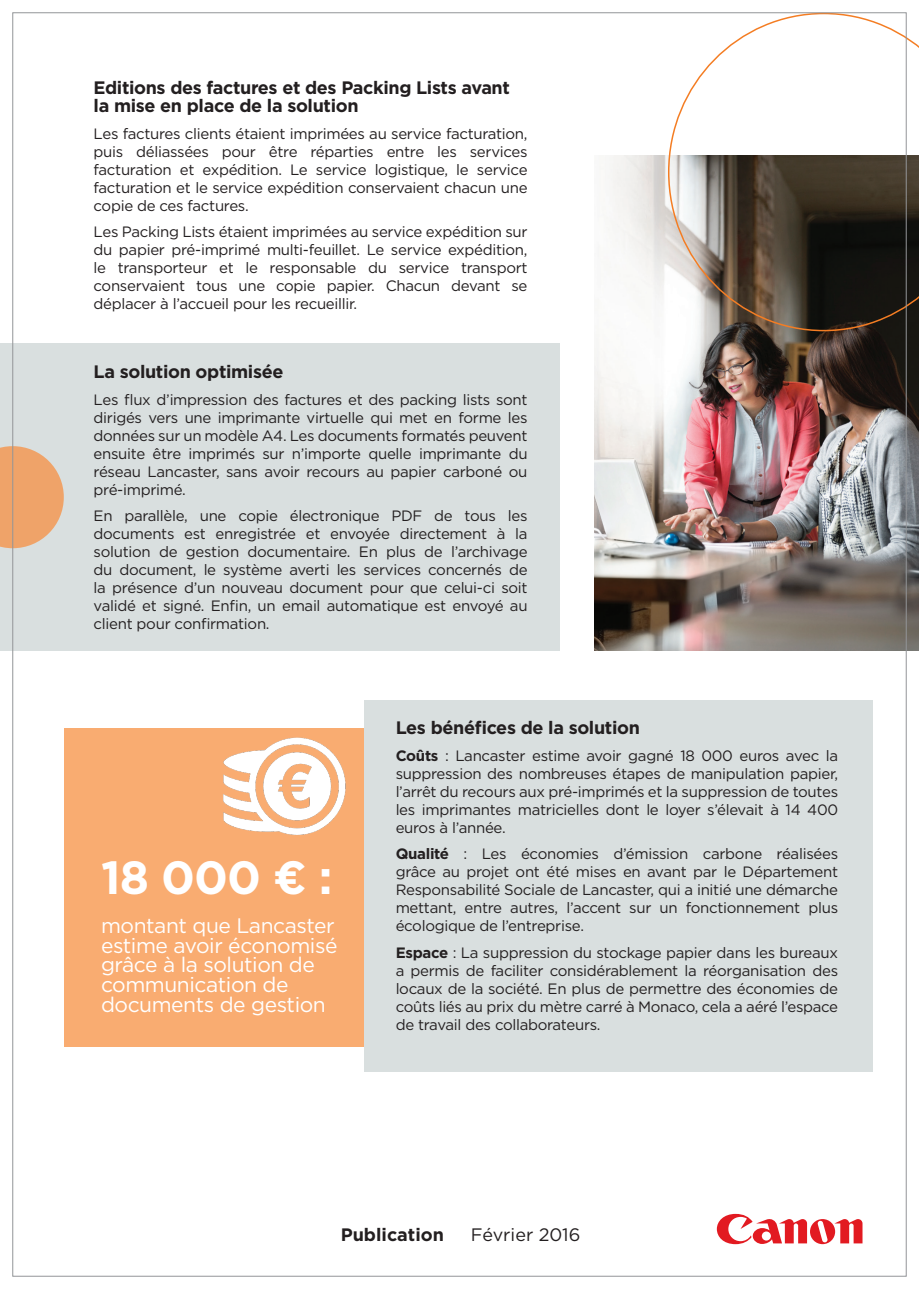
<style>
.page{position:relative;width:919px;height:1289px;background:#fff}
.page>*{position:absolute;margin:0;border:0;box-sizing:border-box;transform-origin:0 0}
.t1{font:700 46.5px "Gotham";color:#fff}
.t2{font:21px/19.5px "Gotham";letter-spacing:-.02em;color:#fff}
.t3{font:700 18px/18px "Gotham";letter-spacing:-.02em;color:#231f20}
.t4{font:700 18px "Gotham";color:#231f20}
.t5{font:18px "Gotham";color:#231f20}
.t6{font:15px/18px "Gotham";letter-spacing:-.02em;color:#231f20;text-align:justify}
.s1{font-weight:700}
</style>
<div class="page">
<div style="left:0;top:343px;width:559px;height:308px;background:#d9dfdf"></div>
<div style="left:364px;top:699px;width:508px;height:372px;background:#d9dfdf"></div>
<img style="left:594px;top:155px;width:324px;height:495px">
<svg style="left:668px;top:13px;width:250px;height:318px"></svg>
<svg style="left:0;top:446px;width:64px;height:102px"></svg>
<svg style="left:716px;top:1213px;width:146px;height:31px"></svg>
<div style="left:64px;top:728px;width:300px;height:318px;background:#f9ac71"></div>
<img style="left:223px;top:737px;width:123px;height:98px">
<p class="t3" style="left:94px;top:79px;width:418px">Editions des factures et des Packing Lists avant la mise en place de la solution</p>
<p class="t6" style="left:94px;top:124px;width:435px">Les factures clients étaient imprimées au service facturation, puis déliassées pour être réparties entre les services facturation et expédition. Le service logistique, le service facturation et le service expédition conservaient chacun une copie de ces factures.</p>
<p class="t6" style="left:94px;top:222px;width:435px">Les Packing Lists étaient imprimées au service expédition sur du papier pré-imprimé multi-feuillet. Le service expédition, le transporteur et le responsable du service transport conservaient tous une copie papier. Chacun devant se déplacer à l’accueil pour les recueillir.</p>
<p class="t3" style="left:94px;top:362px;width:191px">La solution optimisée</p>
<p class="t6" style="left:94px;top:390px;width:435px">Les flux d’impression des factures et des packing lists sont dirigés vers une imprimante virtuelle qui met en forme les données sur un modèle A4. Les documents formatés peuvent ensuite être imprimés sur n’importe quelle imprimante du réseau Lancaster, sans avoir recours au papier carboné ou pré-imprimé.</p>
<p class="t6" style="left:94px;top:506px;width:435px">En parallèle, une copie électronique PDF de tous les documents est enregistrée et envoyée directement à la solution de gestion documentaire. En plus de l’archivage du document, le système averti les services concernés de la présence d’un nouveau document pour que celui-ci soit validé et signé. Enfin, un email automatique est envoyé au client pour confirmation.</p>
<h1 class="t1" style="left:101px;top:847px;width:233px">18 000 € :</h1>
<h2 class="t2" style="left:101px;top:915px;width:238px">montant que Lancaster estime avoir économisé grâce à la solution de communication de documents de gestion</h2>
<p class="t3" style="left:395px;top:718px;width:246px">Les bénéfices de la solution</p>
<p class="t6" style="left:395px;top:746px;width:444px"><span class="s1">Coûts</span> : Lancaster estime avoir gagné 18 000 euros avec la suppression des nombreuses étapes de manipulation papier, l’arrêt du recours aux pré-imprimés et la suppression de toutes les imprimantes matricielles dont le loyer s’élevait à 14 400 euros à l’année.</p>
<p class="t6" style="left:395px;top:844px;width:444px"><span class="s1">Qualité</span> : Les économies d’émission carbone réalisées grâce au projet ont été mises en avant par le Département Responsabilité Sociale de Lancaster, qui a initié une démarche mettant, entre autres, l’accent sur un fonctionnement plus écologique de l’entreprise.</p>
<p class="t6" style="left:395px;top:943px;width:444px"><span class="s1">Espace</span> : La suppression du stockage papier dans les bureaux a permis de faciliter considérablement la réorganisation des locaux de la société. En plus de permettre des économies de coûts liés au prix du mètre carré à Monaco, cela a aéré l’espace de travail des collaborateurs.</p>
<p class="t4" style="left:341px;top:1222px;width:105px">Publication</p>
<p class="t5" style="left:471px;top:1222px;width:111px">Février 2016</p>
</div>
